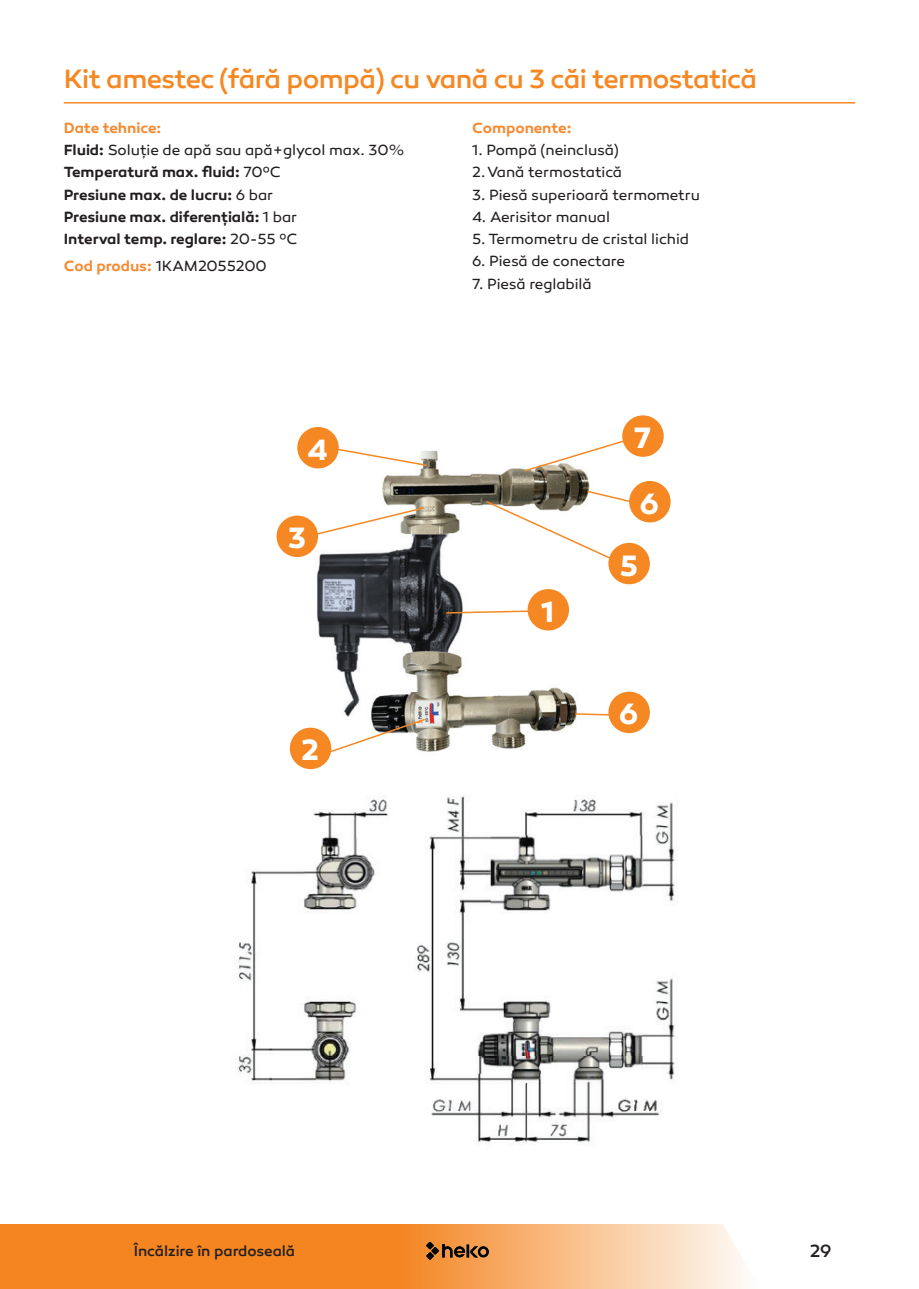
<style>
.page{position:relative;width:919px;height:1289px;background:#fff}
.page>*{position:absolute;margin:0;border:0;box-sizing:border-box;transform-origin:0 0}
.t1{font:700 30px "Canaro";color:#fff}
.t2{font:500 27px "Canaro";letter-spacing:-.025em;color:#f58823}
.t3{font:500 18px "Canaro";color:#231f20}
.t4{font:15px "Canaro";letter-spacing:-.005em;color:#231f20}
.t5{font:600 15px/22.2px "Canaro";letter-spacing:-.005em;color:#231f20}
.t6{font:500 15px "Canaro";color:#231f20}
.t7{font:600 15px "Canaro";letter-spacing:-.005em;color:#f58b32}
.s1{color:#f58b32}
.s2{font-weight:400}
.s3{font-weight:600;color:#f58b32}
</style>
<div class="page">
<svg style="left:13px;top:1224px;width:701px;height:64px;fill:#f48521"></svg>
<div style="left:0;top:1224px;width:13px;height:64px;background:#f48521"></div>
<img style="left:416px;top:1233px;width:83px;height:32px">
<svg style="left:714px;top:1224px;width:31px;height:64px"></svg>
<img style="left:300px;top:450px;width:319px;height:319px">
<div style="left:527px;top:589px;width:42px;height:41px;background:#f58823;border-radius:50%"></div>
<div style="left:297px;top:427px;width:42px;height:41px;background:#f58823;border-radius:50%"></div>
<div style="left:276px;top:515px;width:42px;height:42px;background:#f58823;border-radius:50%"></div>
<div style="left:290px;top:727px;width:41px;height:42px;background:#f58823;border-radius:50%"></div>
<div style="left:608px;top:691px;width:41px;height:42px;background:#f58823;border-radius:50%"></div>
<div style="left:608px;top:543px;width:41px;height:41px;background:#f58823;border-radius:50%"></div>
<div style="left:629px;top:481px;width:41px;height:41px;background:#f58823;border-radius:50%"></div>
<div style="left:622px;top:415px;width:41px;height:42px;background:#f58823;border-radius:50%"></div>
<svg style="left:523px;top:438px;width:107px;height:34px"></svg>
<svg style="left:444px;top:609px;width:84px;height:5px"></svg>
<svg style="left:573px;top:712px;width:36px;height:4px"></svg>
<svg style="left:322px;top:717px;width:104px;height:38px"></svg>
<svg style="left:309px;top:506px;width:116px;height:31px"></svg>
<svg style="left:330px;top:446px;width:98px;height:21px"></svg>
<svg style="left:484px;top:489px;width:153px;height:75px"></svg>
<img style="left:235px;top:796px;width:443px;height:347px">
<hr style="left:64px;top:102px;width:791px;height:2px;background:#f58823">
<h2 class="t2" style="left:64px;top:63px;width:694px">Kit amestec (fără pompă) cu vană cu 3 căi termostatică</h2>
<p class="t5" style="left:64px;top:117px;width:342px"><span class="s1">Date tehnice:<br></span>Fluid: <span class="s2">Soluție de apă sau apă+glycol max. 30%<br></span>Temperatură max. fluid: <span class="s2">700C<br></span>Presiune max. de lucru: <span class="s2">6 bar<br></span>Presiune max. diferențială: <span class="s2">1 bar<br></span>Interval temp. reglare: <span class="s2">20-55 0C</span></p>
<p class="t4" style="left:64px;top:257px;width:204px"><span class="s3">Cod produs:</span> 1KAM2055200</p>
<h1 class="t1" style="left:307px;top:431px;width:22px">4</h1>
<h1 class="t1" style="left:288px;top:519px;width:20px">3</h1>
<h1 class="t1" style="left:301px;top:731px;width:19px">2</h1>
<p class="t7" style="left:472px;top:118px;width:101px">Componente:</p>
<p class="t4" style="left:472px;top:141px;width:148px">1. Pompă (neinclusă)</p>
<p class="t4" style="left:472px;top:163px;width:151px">2. Vană termostatică</p>
<p class="t4" style="left:472px;top:186px;width:229px">3. Piesă superioară termometru</p>
<p class="t4" style="left:472px;top:208px;width:139px">4. Aerisitor manual</p>
<p class="t4" style="left:472px;top:230px;width:218px">5. Termometru de cristal lichid</p>
<p class="t4" style="left:472px;top:252px;width:154px">6. Piesă de conectare</p>
<p class="t4" style="left:472px;top:275px;width:121px">7. Piesă reglabilă</p>
<h1 class="t1" style="left:633px;top:419px;width:19px">7</h1>
<h1 class="t1" style="left:639px;top:485px;width:21px">6</h1>
<h1 class="t1" style="left:541px;top:593px;width:15px">1</h1>
<h1 class="t1" style="left:619px;top:546px;width:20px">5</h1>
<h1 class="t1" style="left:619px;top:695px;width:21px">6</h1>
<p class="t6" style="left:134px;top:1241px;width:163px">Încălzire în pardoseală</p>
<p class="t3" style="left:809px;top:1240px;width:23px">29</p>
</div>
